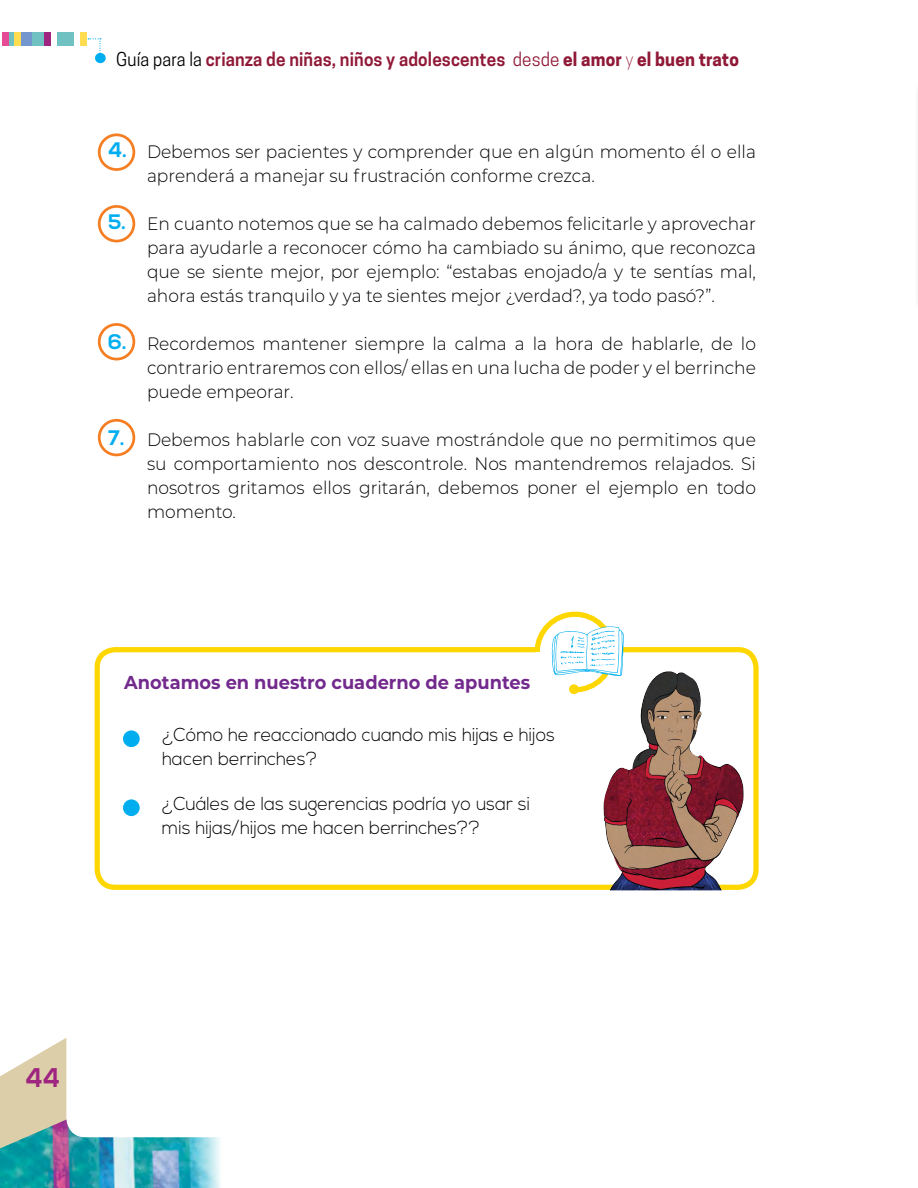
<style>
.page{position:relative;width:918px;height:1188px;background:#fff}
.page>*{position:absolute;margin:0;border:0;box-sizing:border-box;transform-origin:0 0}
.t1{font:700 27px "Nexa";color:#9e2680;scale:.95 1}
.t2{font:300 18.75px/24px "Nexa";color:#000;scale:.95 1}
.t3{font:700 18.75px "Montserrat";color:#732a8d;scale:.95 1}
.t4{font:300 18px/24px "Montserrat";color:#000;text-align:justify;scale:.95 1}
.t5{font:600 18px "Cooper Hewitt";letter-spacing:.01em;color:#901937;scale:.95 1}
.s1{font-weight:400;color:#000}
.s2{font-weight:400}
.s3{font-weight:700}
.s4{font-weight:300}
.s5{font-family:"Nexa";font-weight:700;font-size:21px;color:#00aeef}
</style>
<div class="page">
<img style="left:0;top:1038px;width:220px;height:150px">
<svg style="left:66px;top:677px;width:687px;height:460px"></svg>
<div style="left:0;top:600px;width:68px;height:115px;background:#fff"></div>
<div style="left:80px;top:32px;width:7px;height:14px;background:#ffdc50"></div>
<div style="left:57px;top:32px;width:16px;height:14px;background:#6fc2c1"></div>
<div style="left:32px;top:32px;width:12px;height:14px;background:#6fc2c1"></div>
<div style="left:8px;top:32px;width:6px;height:14px;background:#6fc2c1"></div>
<div style="left:21px;top:32px;width:11px;height:14px;background:#7396ce"></div>
<div style="left:2px;top:32px;width:6px;height:14px;background:#e54c95"></div>
<div style="left:44px;top:32px;width:7px;height:14px;background:#9e2680"></div>
<div style="left:14px;top:32px;width:6px;height:14px;background:#ffdc50"></div>
<div style="left:95px;top:53px;width:11px;height:10px;background:#00aeef;border-radius:50%"></div>
<svg style="left:88px;top:38px;width:13px;height:19px"></svg>
<div style="left:95px;top:647px;width:664px;height:243px;border:5px solid #fed600;border-radius:18px"></div>
<div style="left:98px;top:133px;width:37px;height:38px;border:3px solid #f57e23;border-radius:50%"></div>
<div style="left:98px;top:205px;width:37px;height:37px;border:3px solid #f57e23;border-radius:50%"></div>
<div style="left:98px;top:323px;width:37px;height:37px;border:3px solid #f57e23;border-radius:50%"></div>
<div style="left:98px;top:419px;width:37px;height:37px;border:3px solid #f57e23;border-radius:50%"></div>
<img style="left:603px;top:671px;width:144px;height:219px">
<div style="left:123px;top:730px;width:17px;height:17px;background:#00aeef;border-radius:50%"></div>
<div style="left:123px;top:799px;width:17px;height:17px;background:#00aeef;border-radius:50%"></div>
<svg style="left:532px;top:611px;width:92px;height:84px"></svg>
<p class="t5" style="left:116px;top:49px;width:657px"><span class="s1">Guía para la</span> crianza de niñas, niños y adolescentes <span class="s2">desde</span> <span class="s3">el amor</span> <span class="s4">y</span> <span class="s3">el buen trato</span></p>
<p class="t4" style="left:147px;top:139px;width:643px;text-indent:-39px"><span class="s5">4.</span> Debemos ser pacientes y comprender que en algún momento él o ella aprenderá a manejar su frustración conforme crezca.</p>
<p class="t4" style="left:147px;top:211px;width:643px;text-indent:-39px"><span class="s5">5.</span> En cuanto notemos que se ha calmado debemos felicitarle y aprovechar para ayudarle a reconocer cómo ha cambiado su ánimo, que reconozca que se siente mejor, por ejemplo: “estabas enojado/a y te sentías mal, ahora estás tranquilo y ya te sientes mejor ¿verdad?, ya todo pasó?”.</p>
<p class="t4" style="left:147px;top:331px;width:643px;text-indent:-39px"><span class="s5">6.</span> Recordemos mantener siempre la calma a la hora de hablarle, de lo contrario entraremos con ellos/ ellas en una lucha de poder y el berrinche puede empeorar.</p>
<p class="t4" style="left:147px;top:427px;width:643px;text-indent:-39px"><span class="s5">7.</span> Debemos hablarle con voz suave mostrándole que no permitimos que su comportamiento nos descontrole. Nos mantendremos relajados. Si nosotros gritamos ellos gritarán, debemos poner el ejemplo en todo momento.</p>
<p class="t3" style="left:124px;top:669px;width:429px">Anotamos en nuestro cuaderno de apuntes</p>
<p class="t2" style="left:162px;top:724px;width:415px">¿Cómo he reaccionado cuando mis hijas e hijos hacen berrinches?</p>
<p class="t2" style="left:162px;top:793px;width:389px">¿Cuáles de las sugerencias podría yo usar si mis hijas/hijos me hacen berrinches??</p>
<h1 class="t1" style="left:26px;top:1062px;width:38px">44</h1>
</div>
